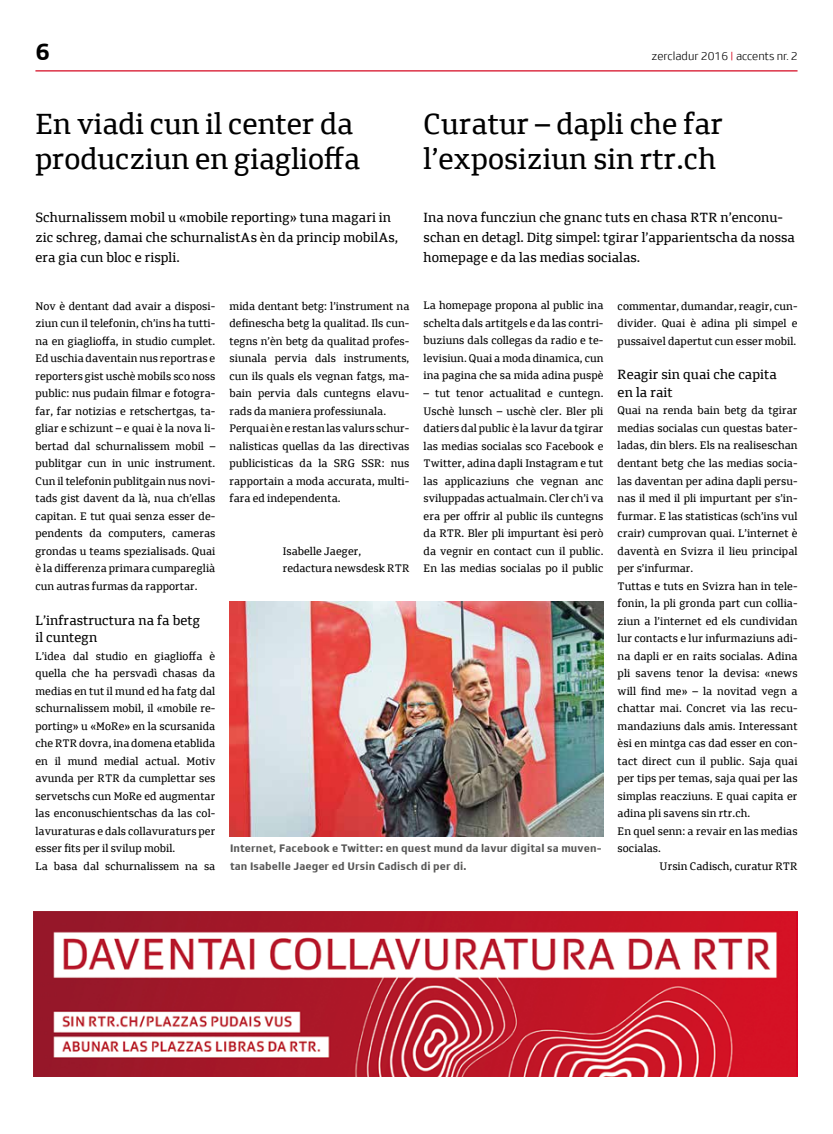
<style>
.page{position:relative;width:833px;height:1134px;background:#fff}
.page>*{position:absolute;margin:0;border:0;box-sizing:border-box;transform-origin:0 0}
.t1{font:30px/35px "SRGSSR Type Serif";color:#000}
.t2{font:700 25px "SRGSSR Type";color:#000}
.t3{font:13.75px/20px "SRGSSR Type Serif";letter-spacing:.005em;color:#000}
.t4{font:300 11.88px "SRGSSR Type";color:#000}
.t5{font:11.25px/17.5px "SRGSSR Type Serif";letter-spacing:.005em;color:#000;text-align:justify}
.t6{font:700 11.25px/17.5px "SRGSSR Type";letter-spacing:.01em;color:#565655}
.s1{color:#d50920}
</style>
<div class="page">
<hr style="left:35px;top:70px;width:762px;height:1px;background:#d50920">
<img style="left:229px;top:601px;width:375px;height:235px">
<img style="left:34px;top:911px;width:763px;height:165px">
<h2 class="t2" style="left:35px;top:37px;width:16px">6</h2>
<p class="t4" style="left:651px;top:50px;width:147px">zercladur 2016 <span class="s1">|</span> accents nr.2</p>
<h1 class="t1" style="left:35px;top:107px;width:326px">En viadi cun il center da producziun en giaglioffa</h1>
<h1 class="t1" style="left:423px;top:107px;width:301px">Curatur – dapli che far l’exposiziun sin rtr.ch</h1>
<p class="t3" style="left:35px;top:207px;width:364px">Schurnalissem mobil u «mobile reporting» tuna magari in zic schreg, damai che schurnalistAs èn da princip mobilAs, era gia cun bloc e rispli.</p>
<p class="t3" style="left:423px;top:207px;width:373px">Ina nova funcziun che gnanc tuts en chasa RTR n’enconu&shy;schan en detagl. Ditg simpel: tgirar l’apparientscha da nossa homepage e da las medias socialas.</p>
<p class="t5" style="left:35px;top:297px;width:181px">Nov è dentant dad avair a disposi&shy;ziun cun il telefonin, ch’ins ha tutti&shy;na en giaglioffa, in studio cumplet.<br>Ed uschia daventain nus reportras e reporters gist uschè mobils sco noss public: nus pudain filmar e fotogra&shy;far, far notizias e retschertgas, ta&shy;gliar e schizunt – e quai è la nova li&shy;bertad dal schurnalissem mobil – publitgar cun in unic instrument.<br>Cun il telefonin publitgain nus novi&shy;tads gist davent da là, nua ch’ellas capitan. E tut quai senza esser de&shy;pendents da computers, cameras grondas u teams spezialisads. Quai è la differenza primara cumpareglià cun autras furmas da rapportar.</p>
<p class="t3" style="left:35px;top:611px;width:166px;line-height:17.5px">L’infrastructura na fa betg il cuntegn</p>
<p class="t5" style="left:35px;top:647px;width:181px;text-align:left">L’idea dal studio en giaglioffa è quella che ha persvadì chasas da medias en tut il mund ed ha fatg dal schurnalissem mobil, il «mobile re&shy;porting» u «MoRe» en la scursanida che RTR dovra, ina domena etablida en il mund medial actual. Motiv avunda per RTR da cumplettar ses servetschs cun MoRe ed augmentar las enconuschientschas da las col&shy;lavuraturas e dals collavuraturs per esser fits per il svilup mobil.<br>La basa dal schurnalissem na sa</p>
<p class="t5" style="left:229px;top:297px;width:181px;text-align:left">mida dentant betg: l’instrument na definescha betg la qualitad. Ils cun&shy;tegns n’èn betg da qualitad profes&shy;siunala pervia dals instruments, cun ils quals els vegnan fatgs, ma&shy;bain pervia dals cuntegns elavu&shy;rads da maniera professiunala.<br>Perquai èn e restan las valurs schur&shy;nalisticas quellas da las directivas publicisticas da la SRG SSR: nus rapportain a moda accurata, multi&shy;fara ed independenta.</p>
<p class="t5" style="left:283px;top:542px;width:128px">Isabelle Jaeger, redactura newsdesk RTR</p>
<p class="t5" style="left:423px;top:297px;width:181px">La homepage propona al public ina schelta dals artitgels e da las contri&shy;buziuns dals collegas da radio e te&shy;levisiun. Quai a moda dinamica, cun ina pagina che sa mida adina puspè</p>
<p class="t5" style="left:423px;top:384px;width:181px">– tut tenor actualitad e cuntegn.<br>Uschè lunsch – uschè cler. Bler pli datiers dal public è la lavur da tgirar las medias socialas sco Facebook e Twitter, adina dapli Instagram e tut las applicaziuns che vegnan anc sviluppadas actualmain. Cler ch’i va era per offrir al public ils cuntegns da RTR. Bler pli impurtant èsi però da vegnir en contact cun il public.<br>En las medias socialas po il public</p>
<p class="t6" style="left:230px;top:839px;width:373px">Internet, Facebook e Twitter: en quest mund da lavur digital sa muven&shy;tan Isabelle Jaeger ed Ursin Cadisch di per di.</p>
<p class="t5" style="left:617px;top:297px;width:181px">commentar, dumandar, reagir, cun&shy;divider. Quai è adina pli simpel e pussaivel dapertut cun esser mobil.</p>
<p class="t3" style="left:617px;top:366px;width:161px;line-height:17.5px">Reagir sin quai che capita en la rait</p>
<p class="t5" style="left:617px;top:402px;width:181px;text-align:left">Quai na renda bain betg da tgirar medias socialas cun questas bater&shy;ladas, din blers. Els na realiseschan dentant betg che las medias socia&shy;las daventan per adina dapli persu&shy;nas il med il pli impurtant per s’in&shy;furmar. E las statisticas (sch’ins vul crair) cumprovan quai. L’internet è daventà en Svizra il lieu principal per s’infurmar.<br>Tuttas e tuts en Svizra han in tele&shy;fonin, la pli gronda part cun collia&shy;ziun a l’internet ed els cundividan lur contacts e lur infurmaziuns adi&shy;na dapli er en raits socialas. Adina pli savens tenor la devisa: «news will find me» – la novitad vegn a chattar mai. Concret via las recu&shy;mandaziuns dals amis. Interessant èsi en mintga cas dad esser en con&shy;tact direct cun il public. Saja quai per tips per temas, saja quai per las simplas reacziuns. E quai capita er adina pli savens sin rtr.ch.<br>En quel senn: a revair en las medias socialas.</p>
<p class="t5" style="left:659px;top:857px;width:139px">Ursin Cadisch, curatur RTR</p>
</div>
